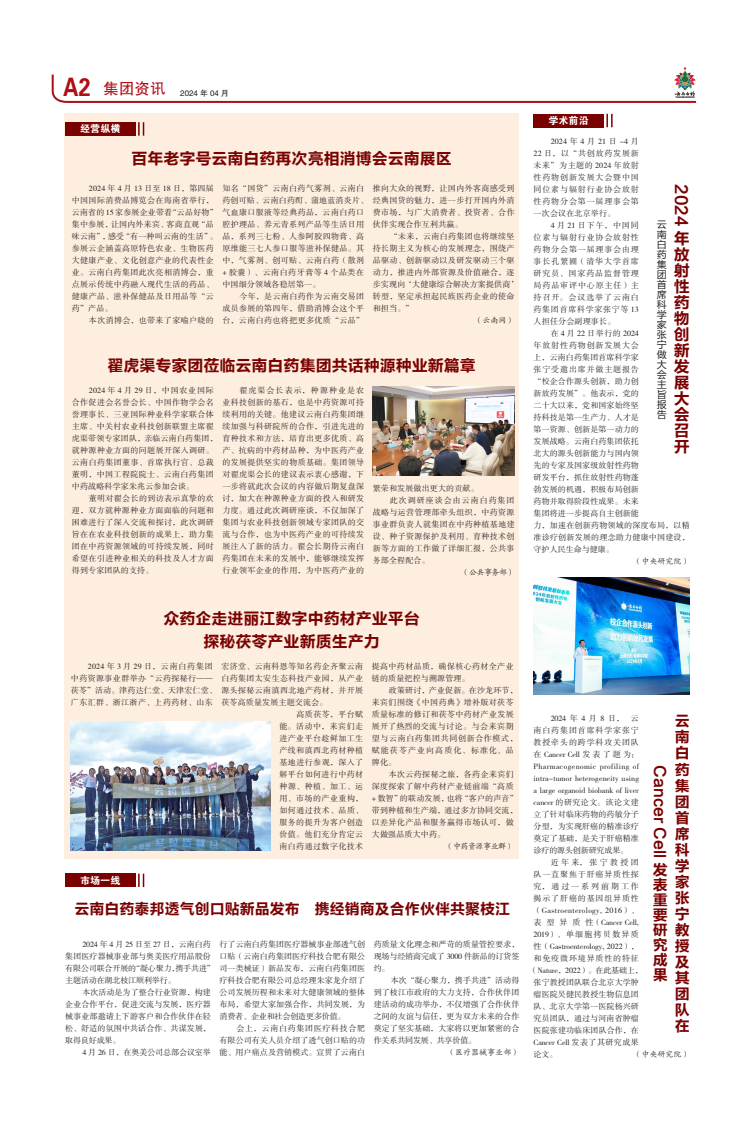
<style>
.page{position:relative;width:755px;height:1123px;background:#fff}
.page>*{position:absolute;margin:0;border:0;box-sizing:border-box;transform-origin:0 0}
.t1{font:16px/16px "FZLTCHK GBK1 0";color:#790100;text-align:center}
.t2{font:15px/16.1px "FZLTCHK GBK1 0";color:#790100;text-align:justify}
.t3{font:10px/10px "FZLTHK GBK1 0";color:#231f20;text-align:justify}
.t4{font:10px "FZDHTK GBK1 0";color:#fff}
.t5{font:8px/12px "FZSSK GBK1 0";letter-spacing:.04em;color:#231f20;text-align:justify}
.t6{font:8px/12px "FZSSK GBK1 0";letter-spacing:.01em;color:#231f20}
.t7{font:8px/12px "FZSSK GBK1 0";letter-spacing:-.02em;color:#231f20}
.t8{font:8px "FZSSK GBK1 0";letter-spacing:.1em;color:#231f20}
.t9{font:8px "FZKTK GBK1 0";color:#231f20}
.t10{font:8px "FZSSK GBK1 0";letter-spacing:.02em;color:#231f20}
.t11{font:8px "FZSSK GBK1 0";color:#231f20}
.t12{font:8px "FZSSK GBK1 0";letter-spacing:.06em;color:#231f20}
.t13{font:8px "FZSSK GBK1 0";letter-spacing:-.015em;color:#231f20}
.t14{font:8px "FZHTJW GB1 0";color:#231f20}
.t15{font:8px "FZSSK GBK1 0";letter-spacing:.155em;color:#231f20}
.t16{font:8px "FZSSK GBK1 0";letter-spacing:.12em;color:#231f20}
.t17{font:8px "FZSSK GBK1 0";letter-spacing:.235em;color:#231f20}
.t18{font:8px "FZSSK GBK1 0";letter-spacing:.285em;color:#231f20}
.t19{font:8px "FZKTK GBK1 0";letter-spacing:-.06em;color:#231f20}
.s1{font-family:"FZDHTK GBK1 0";font-size:25.4px;color:#b00d15}
</style>
<div class="page">
<svg style="left:51px;top:74px;width:646px;height:29px"></svg>
<img style="left:674px;top:67px;width:21px;height:30px">
<div style="left:65px;top:114px;width:453px;height:745px;background:#feeee0"></div>
<img style="left:372px;top:386px;width:142px;height:90px">
<img style="left:71px;top:722px;width:200px;height:128px">
<div style="left:65px;top:122px;width:70px;height:14px;background:#790100"></div>
<svg style="left:138px;top:122px;width:6px;height:14px"></svg>
<div style="left:533px;top:114px;width:70px;height:13px;background:#790100"></div>
<div style="left:65px;top:873px;width:70px;height:14px;background:#790100"></div>
<svg style="left:606px;top:114px;width:6px;height:13px"></svg>
<svg style="left:138px;top:873px;width:6px;height:14px"></svg>
<img style="left:533px;top:577px;width:156px;height:117px">
<p class="t14" style="left:63px;top:89px;width:167px"><span class="s1">A2</span> <sup>集团资讯</sup> 2024 年 04 月</p>
<p class="t4" style="left:80px;top:123px;width:41px">经营纵横</p>
<h1 class="t1" style="left:131px;top:151px;width:321px">百年老字号云南白药再次亮相消博会云南展区</h1>
<p class="t5" style="left:72px;top:182px;width:147px;text-align:left;text-indent:17px">2024 年 4 月 13 日至 18 日，第四届中国国际消费品博览会在海南省举行，云南省的 15 家参展企业带着“云品好物”集中参展，让国内外来宾、客商直观“品味云南”，感受“有一种叫云南的生活”。参展云企涵盖高原特色农业、生物医药大健康产业、文化创意产业的代表性企业。云南白药集团此次亮相消博会，重点展示传统中药融入现代生活的药品、健康产品、滋补保健品及日用品等“云药”产品。</p>
<p class="t5" style="left:89px;top:314px;width:126px">本次消博会，也带来了家喻户晓的</p>
<p class="t5" style="left:222px;top:182px;width:147px;text-align:left">知名“国货”云南白药气雾剂、云南白药创可贴、云南白药酊、蒲地蓝消炎片、气血康口服液等经典药品，云南白药口腔护理品、养元青系列产品等生活日用品，系列三七粉、人参阿胶四物膏、高原维能三七人参口服等滋补保健品。其中，气雾剂、创可贴、云南白药（散剂+ 胶囊）、云南白药牙膏等 4 个品类在中国细分领域各稳居第一。</p>
<p class="t5" style="left:222px;top:290px;width:143px;text-indent:17px">今年，是云南白药作为云南交易团成员参展的第四年，借助消博会这个平台，云南白药也将把更多优质“云品”</p>
<p class="t5" style="left:372px;top:182px;width:143px">推向大众的视野，让国内外客商感受到经典国货的魅力，进一步打开国内外消费市场，与广大消费者、投资者、合作伙伴实现合作互利共赢。</p>
<p class="t5" style="left:372px;top:230px;width:147px;text-align:left;text-indent:17px">“未来，云南白药集团也将继续坚持长期主义为核心的发展理念，围绕产品驱动、创新驱动以及研发驱动三个驱动力，推进内外部资源及价值融合，逐步实现向‘大健康综合解决方案提供商’转型，坚定承担起民族医药企业的使命和担当。”</p>
<p class="t9" style="left:474px;top:316px;width:42px">（云南网）</p>
<h1 class="t1" style="left:107px;top:357px;width:369px">翟虎渠专家团莅临云南白药集团共话种源种业新篇章</h1>
<p class="t5" style="left:72px;top:385px;width:147px;text-align:left;text-indent:17px">2024 年 4 月 29 日，中国农业国际合作促进会名誉会长、中国作物学会名誉理事长、三亚国际种业科学家联合体主席、中关村农业科技创新联盟主席翟虎渠带领专家团队，亲临云南白药集团，就种源种业方面的问题展开深入调研。云南白药集团董事、首席执行官、总裁董明，中国工程院院士、云南白药集团中药战略科学家朱兆云参加会谈。</p>
<p class="t5" style="left:72px;top:493px;width:143px;text-indent:17px">董明对翟会长的到访表示真挚的欢迎，双方就种源种业方面面临的问题和困难进行了深入交流和探讨，此次调研旨在在农业科技创新的成果上，助力集团在中药资源领域的可持续发展，同时希望在引进种业相关的科技及人才方面得到专家团队的支持。</p>
<p class="t5" style="left:222px;top:385px;width:143px;text-indent:17px">翟虎渠会长表示，种源种业是农业科技创新的基石，也是中药资源可持续利用的关键。他建议云南白药集团继续加强与科研院所的合作，引进先进的育种技术和方法，培育出更多优质、高产、抗病的中药材品种，为中医药产业的发展提供坚实的物质基础。集团领导对翟虎渠会长的建议表示衷心感谢，下一步将就此次会议的内容做后期复盘深讨，加大在种源种业方面的投入和研发力度。通过此次调研座谈，不仅加深了集团与农业科技创新领域专家团队的交流与合作，也为中医药产业的可持续发展注入了新的活力。翟会长期待云南白药集团在未来的发展中，能够继续发挥行业领军企业的作用，为中医药产业的</p>
<p class="t10" style="left:372px;top:484px;width:107px">繁荣和发展做出更大的贡献。</p>
<p class="t16" style="left:389px;top:496px;width:126px">此次调研座谈会由云南白药集团</p>
<p class="t5" style="left:372px;top:507px;width:143px">战略与运营管理部牵头组织，中药资源</p>
<p class="t5" style="left:372px;top:519px;width:143px">事业群负责人就集团在中药种植基地建</p>
<p class="t5" style="left:372px;top:531px;width:143px">设、种子资源保护及利用、育种技术创</p>
<p class="t5" style="left:372px;top:543px;width:143px">新等方面的工作做了详细汇报，公共事</p>
<p class="t5" style="left:372px;top:555px;width:58px">务部全程配合。</p>
<p class="t9" style="left:460px;top:568px;width:55px">（公共事务部）</p>
<h1 class="t1" style="left:163px;top:608px;width:257px;line-height:23px">众药企走进丽江数字中药材产业平台探秘茯苓产业新质生产力</h1>
<p class="t5" style="left:71px;top:660px;width:147px;text-align:left;text-indent:17px">2024 年 3 月 29 日，云南白药集团中药资源事业群举办“云药探秘行——茯苓”活动。津药达仁堂、天津宏仁堂、广东汇群、浙江浙产、上药药材、山东</p>
<p class="t5" style="left:221px;top:660px;width:143px">宏济堂、云南科恩等知名药企齐聚云南</p>
<p class="t5" style="left:221px;top:672px;width:143px">白药集团太安生态科技产业园，从产业</p>
<p class="t5" style="left:221px;top:684px;width:143px">源头探秘云南滇西北地产药材，并开展</p>
<p class="t10" style="left:221px;top:698px;width:107px">茯苓高质量发展主题交流会。</p>
<p class="t5" style="left:296px;top:708px;width:68px">高质茯苓，平台赋</p>
<p class="t5" style="left:279px;top:720px;width:85px">能。活动中，来宾们走</p>
<p class="t5" style="left:279px;top:732px;width:85px">进产业平台趁鲜加工生</p>
<p class="t5" style="left:279px;top:744px;width:85px">产线和滇西北药材种植</p>
<p class="t5" style="left:279px;top:756px;width:85px">基地进行参观，深入了</p>
<p class="t5" style="left:279px;top:768px;width:85px">解平台如何进行中药材</p>
<p class="t5" style="left:279px;top:780px;width:85px">种源、种植、加工、运</p>
<p class="t12" style="left:279px;top:794px;width:85px">用、市场的产业重构，</p>
<p class="t12" style="left:279px;top:806px;width:85px">如何通过技术、品质、</p>
<p class="t5" style="left:279px;top:816px;width:85px">服务的提升为客户创造</p>
<p class="t5" style="left:279px;top:828px;width:85px">价值。他们充分肯定云</p>
<p class="t5" style="left:279px;top:840px;width:85px">南白药通过数字化技术</p>
<p class="t5" style="left:371px;top:660px;width:143px">提高中药材品质，确保核心药材全产业链的质量把控与溯源管理。</p>
<p class="t5" style="left:371px;top:684px;width:147px;text-align:left;text-indent:17px">政策研讨，产业促新。在沙龙环节，来宾们围绕《中国药典》增补版对茯苓质量标准的修订和茯苓中药材产业发展展开了热烈的交流与讨论。与会来宾期望与云南白药集团共同创新合作模式，赋能茯苓产业向高质化、标准化、品牌化。</p>
<p class="t5" style="left:371px;top:768px;width:147px;text-align:left;text-indent:17px">本次云药探秘之旅，各药企来宾们深度探索了解中药材产业链前端“高质+ 数智”的联动发展，也将“客户的声音”带到种植和生产端，通过多方协同交流，以差异化产品和服务赢得市场认可，做大做强品质大中药。</p>
<p class="t19" style="left:444px;top:842px;width:70px">（中药资源事业群）</p>
<p class="t4" style="left:80px;top:875px;width:41px">市场一线</p>
<h2 class="t2" style="left:74px;top:901px;width:437px">云南白药泰邦透气创口贴新品发布 携经销商及合作伙伴共聚枝江</h2>
<p class="t7" style="left:65px;top:938px;width:151px;text-indent:17px">2024 年 4 月 25 日至 27 日，云南白药集团医疗器械事业部与奥美医疗用品股份有限公司联合开展的“凝心聚力，携手共进”主题活动在湖北枝江顺利举行。</p>
<p class="t5" style="left:65px;top:986px;width:147px;text-indent:17px">本次活动是为了整合行业资源，构建企业合作平台，促进交流与发展，医疗器械事业部邀请上下游客户和合作伙伴在轻松、舒适的氛围中共话合作、共谋发展，取得良好成果。</p>
<p class="t13" style="left:82px;top:1048px;width:130px">4 月 26 日，在奥美公司总部会议室举</p>
<p class="t5" style="left:219px;top:938px;width:147px">行了云南白药集团医疗器械事业部透气创口贴（云南白药集团医疗科技合肥有限公司一类械证）新品发布，云南白药集团医疗科技合肥有限公司总经理朱家龙介绍了公司发展历程和未来对大健康领域的整体布局，希望大家加强合作，共同发展，为消费者、企业和社会创造更多价值。</p>
<p class="t5" style="left:219px;top:1022px;width:147px;text-indent:17px">会上，云南白药集团医疗科技合肥有限公司有关人员介绍了透气创口贴的功能、用户痛点及营销模式。宣贯了云南白</p>
<p class="t5" style="left:373px;top:938px;width:147px">药质量文化理念和严苛的质量管控要求，现场与经销商完成了 3000 件新品的订货签约。</p>
<p class="t5" style="left:373px;top:974px;width:147px;text-indent:17px">本次“凝心聚力，携手共进”活动得到了枝江市政府的大力支持，合作伙伴团建活动的成功举办，不仅增强了合作伙伴之间的友谊与信任，更为双方未来的合作奠定了坚实基础，大家将以更加紧密的合作关系共同发展、共享价值。</p>
<p class="t9" style="left:447px;top:1048px;width:74px">（医疗器械事业部）</p>
<p class="t4" style="left:548px;top:115px;width:41px">学术前沿</p>
<p class="t5" style="left:533px;top:136px;width:107px;text-indent:17px">2024年4月21日-4月22 日，以“共创放药发展新未来”为主题的 2024 年放射性药物创新发展大会暨中国同位素与辐射行业协会放射性药物分会第一届理事会第一次会议在北京举行。</p>
<p class="t5" style="left:533px;top:220px;width:107px;text-indent:17px">4 月 21 日下午，中国同位素与辐射行业协会放射性药物分会第一届理事会由理事长孔繁圃（清华大学首席研究员、国家药品监督管理局药品审评中心原主任）主持召开。会议选举了云南白药集团首席科学家张宁等 13人担任分会副理事长。</p>
<p class="t6" style="left:533px;top:328px;width:157px;text-indent:17px">在 4 月 22 日举行的 2024<br>年放射性药物创新发展大会<br>上，云南白药集团首席科学家<br>张宁受邀出席并做主题报告<br>“校企合作源头创新，助力创<br>新放药发展”。他表示，党的<br>二十大以来，党和国家始终坚<br>持科技是第一生产力、人才是<br>第一资源、创新是第一动力的<br>发展战略。云南白药集团依托<br>北大的源头创新能力与国内领<br>先的专家及国家级放射性药物<br>研发平台，抓住放射性药物蓬<br>勃发展的机遇，积极布局创新<br>药物并取得阶段性成果。未来<br>集团将进一步提高自主创新能<br>力，加速在创新药物领域的深度布局，以精准诊疗创新发展的理念助力健康中国建设，守护人民生命与健康。</p>
<p class="t9" style="left:633px;top:557px;width:58px">（中央研究院）</p>
<h1 class="t1" style="left:688px;top:184px;width:43px;rotate:90deg">2024</h1>
<h1 class="t1" style="left:673px;top:231px;width:17px;text-align:justify">年放射性药物创新发展大会召开</h1>
<p class="t3" style="left:656px;top:220px;width:11px">云南白药集团首席科学家张宁做大会主旨报告</p>
<p class="t5" style="left:533px;top:712px;width:107px;text-indent:17px">2024年4月8日， 云南白药集团首席科学家张宁教授牵头的跨学科攻关团队在 Cancer Cell 发表了题为：Pharmacogenomic profiling of intra-tumor heterogeneity using a large organoid biobank of liver cancer 的研究论文。该论文建立了针对临床药物的药敏分子分型，为实现肝癌的精准诊疗奠定了基础，是关于肝癌精准诊疗的源头创新研究成果。</p>
<p class="t18" style="left:550px;top:857px;width:90px">近年来，张宁教授团</p>
<p class="t8" style="left:533px;top:869px;width:107px">队一直聚焦于肝癌异质性探</p>
<p class="t17" style="left:533px;top:881px;width:107px">究，通过一系列前期工作</p>
<p class="t8" style="left:533px;top:893px;width:107px">揭示了肝癌的基因组异质性</p>
<p class="t5" style="left:533px;top:904px;width:107px">（Gastroenterology, 2016）、</p>
<p class="t7" style="left:533px;top:916px;width:107px">表 型 异 质 性（Cancer Cell,</p>
<p class="t15" style="left:533px;top:929px;width:107px">2019）、单细胞拷贝数异质</p>
<p class="t11" style="left:533px;top:941px;width:107px">性（Gastroenterology, 2022），</p>
<p class="t8" style="left:533px;top:953px;width:107px">和免疫微环境异质性的特征</p>
<p class="t7" style="left:529px;top:964px;width:115px">（Nature，2022）。在此基础上，</p>
<p class="t6" style="left:533px;top:976px;width:107px">张宁教授团队联合北京大学肿</p>
<p class="t6" style="left:533px;top:988px;width:107px">瘤医院吴健民教授生物信息团</p>
<p class="t6" style="left:533px;top:1000px;width:107px">队、北京大学第一医院杨兴研</p>
<p class="t6" style="left:533px;top:1012px;width:107px">究员团队，通过与河南省肿瘤</p>
<p class="t6" style="left:533px;top:1024px;width:107px">医院张建功临床团队合作，在</p>
<p class="t7" style="left:533px;top:1036px;width:107px">Cancer Cell 发表了其研究成果</p>
<p class="t5" style="left:533px;top:1048px;width:25px">论文。</p>
<p class="t9" style="left:633px;top:1049px;width:58px">（中央研究院）</p>
<h2 class="t2" style="left:674px;top:713px;width:16px">云南白药集团首席科学家张宁教授及其团队在</h2>
<h2 class="t2" style="left:667px;top:765px;width:94px;rotate:90deg">Cancer Cell</h2>
<h2 class="t2" style="left:652px;top:862px;width:16px;line-height:15px">发表重要研究成果</h2>
</div>
